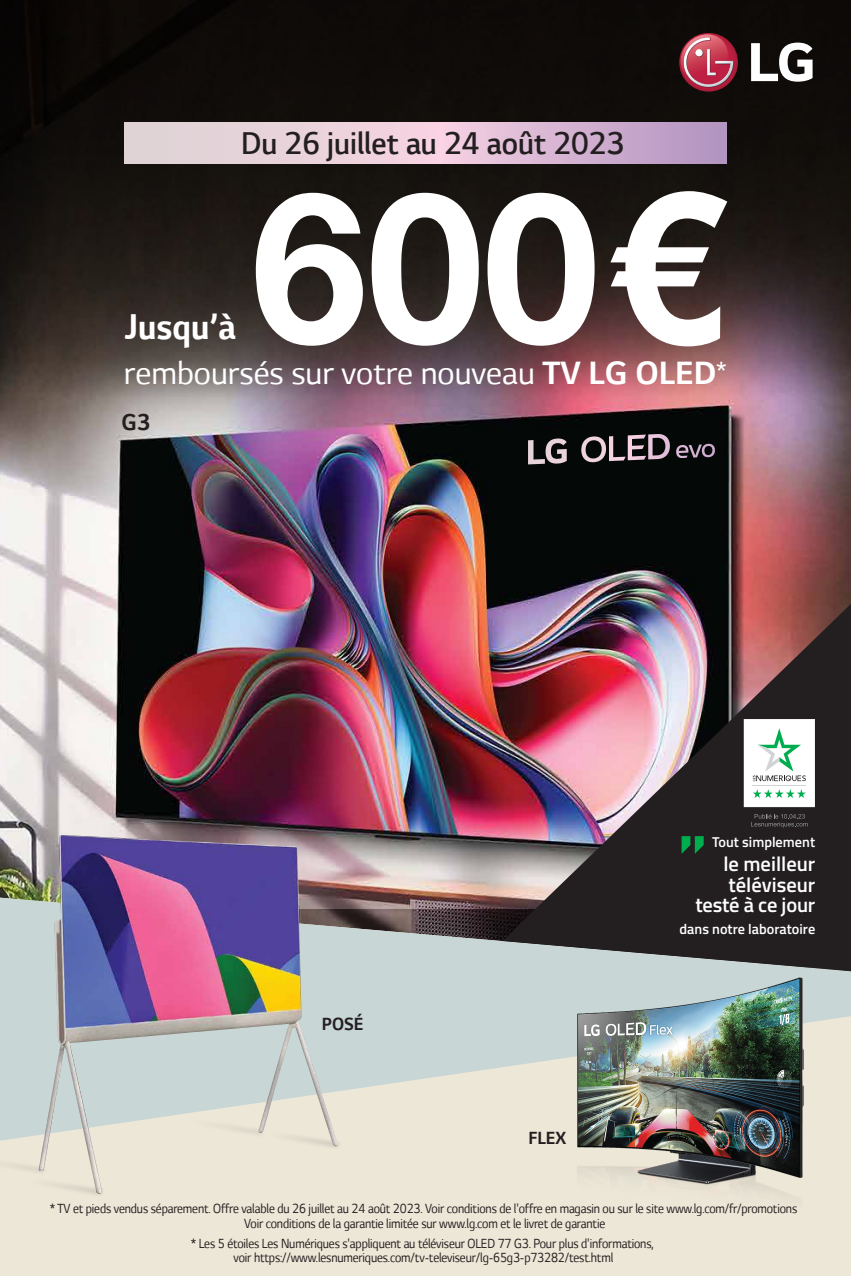
<style>
.page{position:relative;width:851px;height:1276px;background:#fff}
.page>*{position:absolute;margin:0;border:0;box-sizing:border-box;transform-origin:0 0}
.t1{font:700 210.25px "Helvetica Neue";color:#fff}
.t2{font:700 40.75px "LG Smart";color:#fff;scale:.95 1}
.t3{font:36.75px "LG Smart";color:#fff}
.t4{font:600 33.25px "LG Smart";color:#231f20;scale:.95 1}
.t5{font:700 26px "LG Smart";color:#231f20;scale:.95 1}
.t6{font:600 20.5px/20.5px "Titillium Web";color:#fff;text-align:right}
.t7{font:700 20px "LG Smart";color:#231f20;scale:.95 1}
.t8{font:15px/15px "LG Smart";letter-spacing:-.01em;color:#231f20;text-align:center;scale:.9 1}
.t9{font:600 14.25px "Titillium Web";color:#fff}
.s1{font-weight:700}
.s2{font-size:27.5px}
</style>
<div class="page">
<img style="left:0;top:600px;width:502px;height:296px">
<img style="left:0;top:0;width:850px;height:600px">
<svg style="left:124px;top:122px;width:602px;height:42px;background:#dec2d5"></svg>
<svg style="left:751px;top:43px;width:61px;height:39px"></svg>
<svg style="left:679px;top:33px;width:58px;height:59px"></svg>
<svg style="left:677px;top:34px;width:57px;height:54px;background:#a64a5a"></svg>
<div style="left:0;top:896px;width:850px;height:380px;background:#ede7d8"></div>
<svg style="left:0;top:897px;width:502px;height:248px;background:#b6bcbb"></svg>
<div style="left:0;top:1235px;width:203px;height:41px;background:#ede7d8"></div>
<img style="left:0;top:1055px;width:146px;height:218px">
<img style="left:80px;top:1017px;width:284px;height:218px">
<img style="left:156px;top:1029px;width:284px;height:219px">
<img style="left:38px;top:835px;width:300px;height:358px">
<svg style="left:676px;top:444px;width:38px;height:14px"></svg>
<svg style="left:528px;top:438px;width:38px;height:26px"></svg>
<svg style="left:581px;top:434px;width:88px;height:28px;background:#5e545a"></svg>
<img style="left:478px;top:916px;width:372px;height:329px">
<img style="left:502px;top:583px;width:348px;height:390px">
<svg style="left:681px;top:836px;width:22px;height:18px"></svg>
<svg style="left:751px;top:814px;width:56px;height:13px"></svg>
<svg style="left:743px;top:719px;width:71px;height:88px"></svg>
<h3 class="t4" style="left:241px;top:121px;width:405px">Du 26 juillet au 24 août 2023</h3>
<h2 class="t2" style="left:125px;top:304px;width:118px">Jusqu’à</h2>
<h1 class="t1" style="left:251px;top:103px;width:473px">600€</h1>
<h3 class="t3" style="left:124px;top:353px;width:604px">remboursés sur votre nouveau <span class="s1">TV LG OLED</span><span class="s2">*</span></h3>
<h3 class="t5" style="left:122px;top:408px;width:31px">G3</h3>
<h3 class="t7" style="left:322px;top:1012px;width:45px">POSÉ</h3>
<h3 class="t7" style="left:528px;top:1126px;width:41px">FLEX</h3>
<p class="t9" style="left:712px;top:831px;width:104px">Tout simplement</p>
<h3 class="t6" style="left:695px;top:852px;width:121px">le meilleur téléviseur testé à ce jour</h3>
<p class="t9" style="left:679px;top:918px;width:137px">dans notre laboratoire</p>
<p class="t8" style="left:50px;top:1200px;width:831px">* TV et pieds vendus séparement. Offre valable du 26 juillet au 24 août 2023. Voir conditions de l'offre en magasin ou sur le site www.lg.com/fr/promotions<br>Voir conditions de la garantie limitée sur www.lg.com et le livret de garantie</p>
<p class="t8" style="left:191px;top:1235px;width:516px">* Les 5 étoiles Les Numériques s'appliquent au téléviseur OLED 77 G3. Pour plus d'informations, voir https://www.lesnumeriques.com/tv-televiseur/lg-65g3-p73282/test.html</p>
</div>
